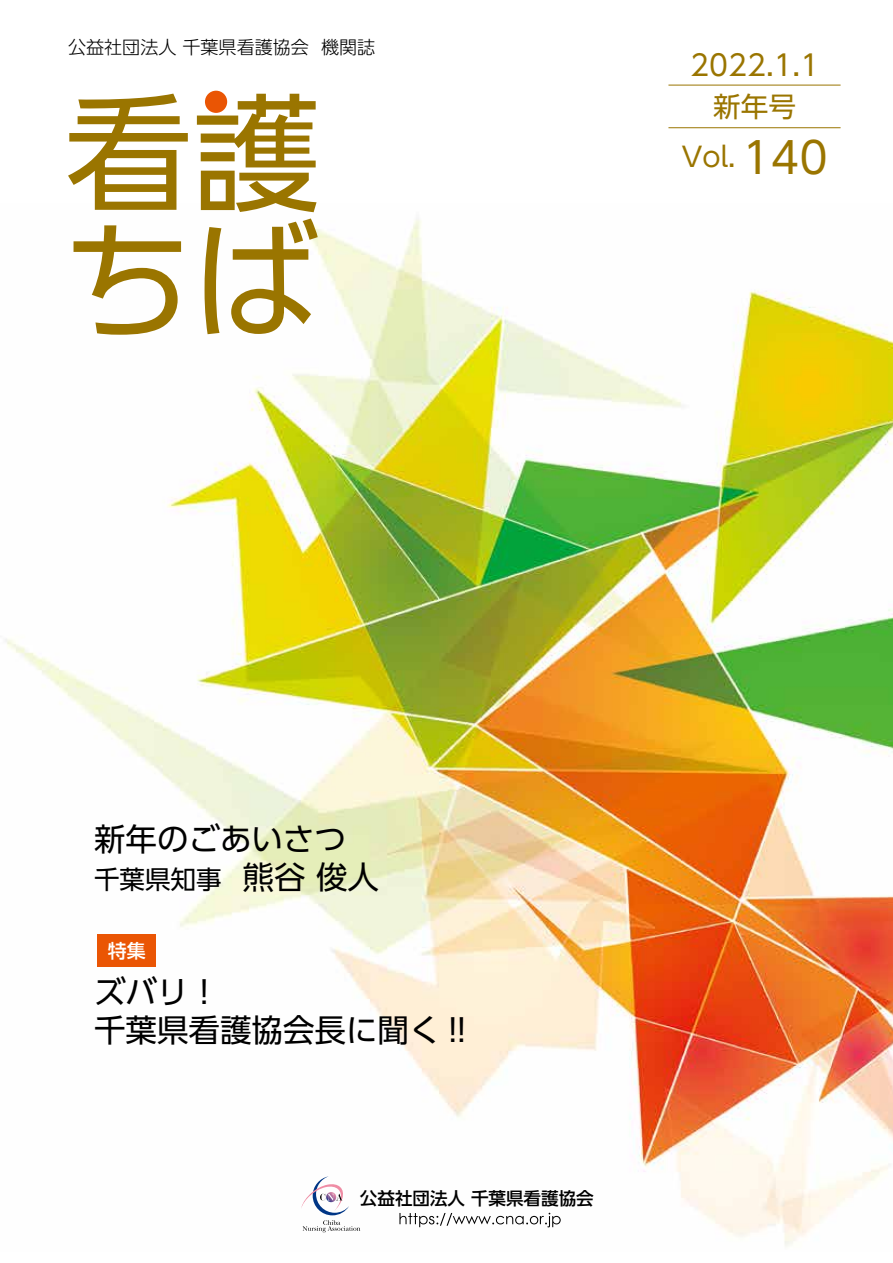
<style>
.page{position:relative;width:893px;height:1263px;background:#fff}
.page>*{position:absolute;margin:0;border:0;box-sizing:border-box;transform-origin:0 0}
.t1{font:31.5px/38.2px "UD Shin Go Pro";color:#000}
.t2{font:28.65px "UD Shin Go Pro";color:#9a7500}
.t3{font:27.6px "UD Shin Go Pro";color:#9a7500}
.t4{font:27.15px "UD Shin Go Pro";color:#9a7500}
.t5{font:25.5px "UD Shin Go Pro";color:#000}
.t6{font:500 18.9px "UD Shin Go Pro";color:#fff}
.t7{font:300 18px "UD Shin Go Pro";color:#000}
.t8{font:500 17.55px "UD Shin Go Pro";color:#000}
.s1{font-size:43.05px}
.s2{font-size:31.5px}
</style>
<div class="page">
<img style="left:5px;top:212px;width:888px;height:1035px">
<div style="left:205px;top:91px;width:22px;height:22px;background:#ea5504;border-radius:50%"></div>
<svg style="left:301px;top:1176px;width:59px;height:56px"></svg>
<svg style="left:399px;top:1213px;width:162px;height:14px"></svg>
<svg style="left:68px;top:94px;width:120px;height:116px"></svg>
<svg style="left:197px;top:94px;width:120px;height:118px"></svg>
<svg style="left:74px;top:225px;width:107px;height:110px"></svg>
<svg style="left:205px;top:218px;width:113px;height:116px"></svg>
<div style="left:98px;top:935px;width:58px;height:32px;background:#ea5504"></div>
<hr style="left:668px;top:85px;width:173px;height:1px;background:#9a7500">
<hr style="left:668px;top:127px;width:173px;height:1px;background:#9a7500">
<p class="t7" style="left:68px;top:33px;width:309px">公益社団法人 千葉県看護協会 機関誌</p>
<p class="t2" style="left:690px;top:42px;width:131px">2022.1.1</p>
<p class="t3" style="left:713px;top:85px;width:84px">新年号</p>
<p class="t4" style="left:682px;top:135px;width:147px">Vol. <span class="s1">140</span></p>
<p class="t1" style="left:94px;top:818px;width:253px">新年のごあいさつ</p>
<p class="t5" style="left:94px;top:859px;width:286px">千葉県知事 <span class="s2">熊谷 俊人</span></p>
<p class="t6" style="left:108px;top:935px;width:39px">特集</p>
<p class="t1" style="left:94px;top:972px;width:373px">ズバリ！<br>千葉県看護協会長に聞く !!</p>
<p class="t8" style="left:360px;top:1184px;width:235px">公益社団法人 千葉県看護協会</p>
</div>
